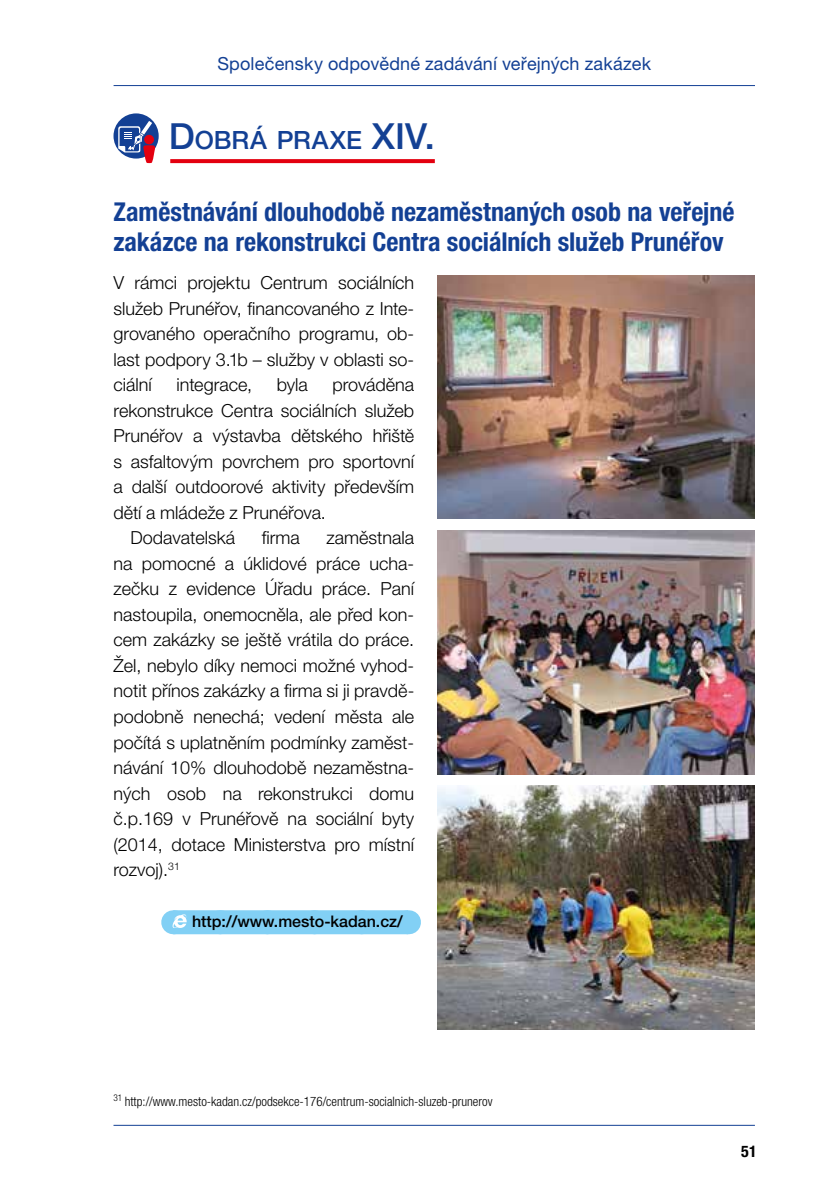
<style>
.page{position:relative;width:840px;height:1191px;background:#fff}
.page>*{position:absolute;margin:0;border:0;box-sizing:border-box;transform-origin:0 0}
.t1{font:700 condensed 26px/30px "Helvetica Neue LT Pro";color:#134094}
.t2{font:500 25.2px "Helvetica Neue LT Pro";color:#134094}
.t3{font:300 18px/25.6px "Helvetica Neue LT Pro";color:#000;text-align:justify}
.t4{font:18px "Helvetica Neue LT Pro";letter-spacing:.01em;color:#134094}
.t5{font:500 16px "Helvetica Neue LT Pro";color:#000}
.t6{font:700 condensed 16px "Helvetica Neue LT Pro";color:#000}
.t7{font:300 condensed 13px "Helvetica Neue LT Pro";color:#000}
.s1{font-size:36px}
</style>
<div class="page">
<svg style="left:170px;top:159px;width:264px;height:4px"></svg>
<div style="left:173px;top:910px;width:235px;height:24px;background:#82d0f5"></div>
<svg style="left:221px;top:910px;width:163px;height:1px"></svg>
<svg style="left:408px;top:910px;width:1px;height:24px"></svg>
<svg style="left:113px;top:113px;width:46px;height:46px"></svg>
<svg style="left:118px;top:121px;width:37px;height:42px"></svg>
<svg style="left:172px;top:910px;width:14px;height:24px"></svg>
<img style="left:437px;top:275px;width:317px;height:244px">
<img style="left:437px;top:530px;width:317px;height:244px">
<img style="left:437px;top:785px;width:317px;height:244px">
<hr style="left:113px;top:1124px;width:641px;height:1px;background:#134094">
<hr style="left:113px;top:85px;width:641px;height:1px;background:#134094">
<p class="t4" style="left:217px;top:52px;width:435px">Společensky odpovědné zadávání veřejných zakázek</p>
<h2 class="t2" style="left:169px;top:125px;width:267px"><span class="s1">D</span>OBRÁ PRAXE <span class="s1">XIV.</span></h2>
<h1 class="t1" style="left:113px;top:197px;width:622px">Zaměstnávání dlouhodobě nezaměstnaných osob na veřejné zakázce na rekonstrukci Centra sociálních služeb Prunéřov</h1>
<p class="t3" style="left:113px;top:270px;width:302px">V rámci projektu Centrum sociálních služeb Prunéřov, financovaného z Inte&shy;grovaného operačního programu, ob&shy;last podpory 3.1b – služby v oblasti so&shy;ciální</p>
<p class="t3" style="left:176px;top:372px;width:77px">integrace,</p>
<p class="t3" style="left:276px;top:372px;width:33px">byla</p>
<p class="t3" style="left:332px;top:372px;width:83px">prováděna</p>
<p class="t3" style="left:113px;top:397px;width:302px">rekonstrukce Centra sociálních služeb</p>
<p class="t3" style="left:113px;top:423px;width:302px">Prunéřov a výstavba dětského hřiště</p>
<p class="t3" style="left:113px;top:448px;width:302px">s asfaltovým povrchem pro sportovní</p>
<p class="t3" style="left:113px;top:474px;width:302px">a další outdoorové aktivity především</p>
<p class="t3" style="left:113px;top:499px;width:214px">dětí a mládeže z Prunéřova.</p>
<p class="t3" style="left:130px;top:525px;width:106px">Dodavatelská</p>
<p class="t3" style="left:262px;top:525px;width:39px">firma</p>
<p class="t3" style="left:113px;top:525px;width:302px;text-indent:213px">zaměstnala na pomocné a úklidové práce ucha&shy;zečku z evidence Úřadu práce. Paní nastoupila, onemocněla, ale před kon&shy;cem zakázky se ještě vrátila do práce.<br>Žel, nebylo díky nemoci možné vyhod&shy;notit přínos zakázky a firma si ji pravdě&shy;podobně nenechá; vedení města ale počítá s uplatněním podmínky zaměst&shy;návání 10% dlouhodobě nezaměstna&shy;ných osob na rekonstrukci domu č.p.169 v Prunéřově na sociální byty (2014, dotace Ministerstva pro místní rozvoj).<sup>31</sup></p>
<p class="t5" style="left:192px;top:912px;width:212px">http://www.mesto-kadan.cz/</p>
<p class="t7" style="left:113px;top:1093px;width:380px"><sup>31</sup> http://www.mesto-kadan.cz/podsekce-176/centrum-socialnich-sluzeb-prunerov</p>
<p class="t6" style="left:740px;top:1141px;width:17px">51</p>
</div>
